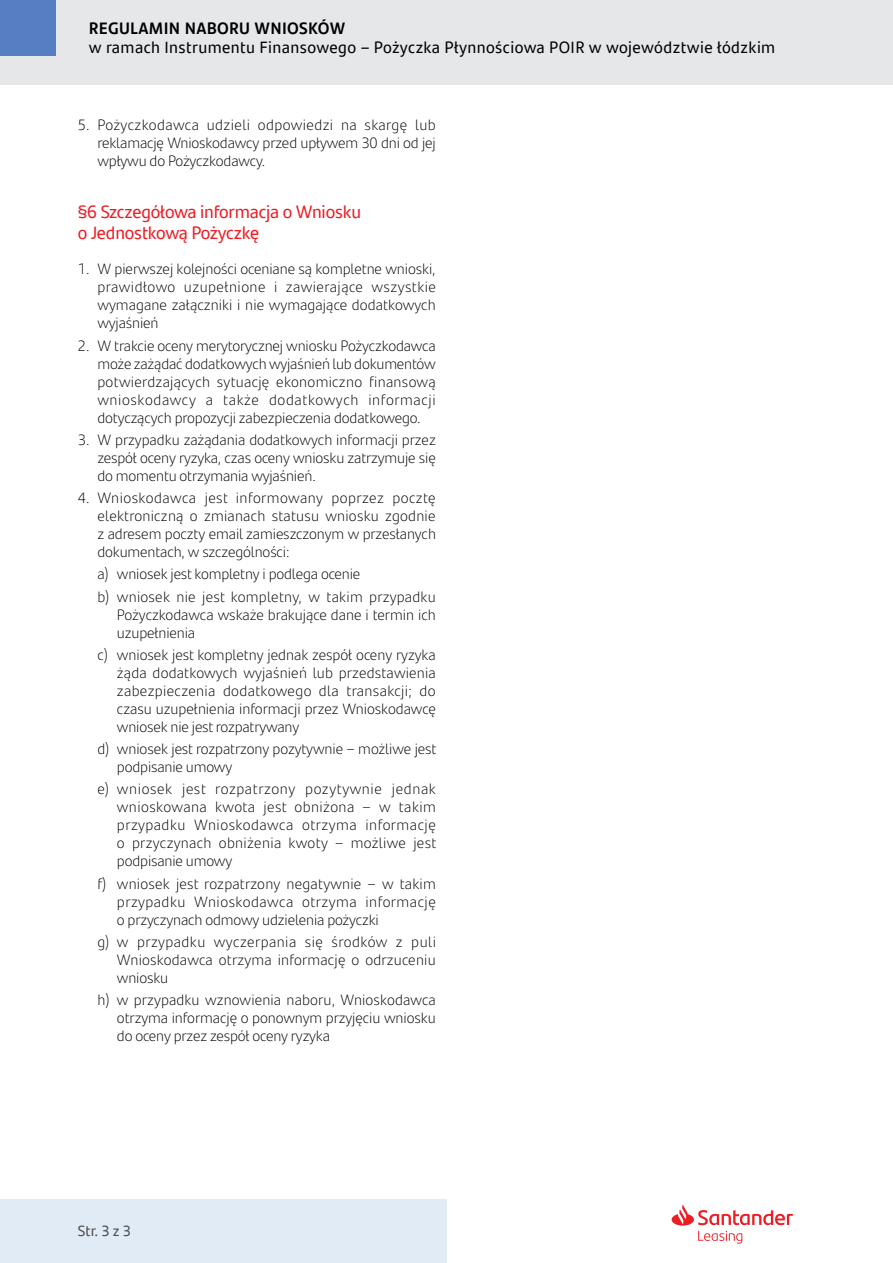
<style>
.page{position:relative;width:893px;height:1263px;background:#fff}
.page>*{position:absolute;margin:0;border:0;box-sizing:border-box;transform-origin:0 0}
.t1{font:18px/21.6px "Santander Text";letter-spacing:-.01em;color:#ed1d24}
.t2{font:16.5px "Santander Text";letter-spacing:.025em;color:#000}
.t3{font:700 16.5px "Santander Text";letter-spacing:.02em;color:#000}
.t4{font:300 15px/18px "Santander Text";letter-spacing:-.01em;color:#000;text-align:justify}
.t5{font:14.85px "Santander Text";color:#4d4d4f}
</style>
<div class="page">
<div style="left:0;top:1199px;width:446px;height:64px;background:#e1ebf5"></div>
<div style="left:0;top:0;width:893px;height:85px;background:#e6e7e8"></div>
<div style="left:0;top:0;width:55px;height:55px;background:#567ec0"></div>
<svg style="left:672px;top:1204px;width:121px;height:40px"></svg>
<p class="t3" style="left:89px;top:15px;width:258px">REGULAMIN NABORU WNIOSKÓW</p>
<p class="t2" style="left:89px;top:35px;width:688px">w ramach Instrumentu Finansowego – Pożyczka Płynnościowa POIR w województwie łódzkim</p>
<p class="t4" style="left:97px;top:115px;width:340px;text-indent:-20px">5. Pożyczkodawca udzieli odpowiedzi na skargę lub reklamację Wnioskodawcy przed upływem 30 dni od jej wpływu do Pożyczkodawcy.</p>
<p class="t1" style="left:78px;top:200px;width:285px">§6 Szczegółowa informacja o Wniosku o Jednostkową Pożyczkę</p>
<p class="t4" style="left:97px;top:259px;width:340px;text-indent:-20px">1. W pierwszej kolejności oceniane są kompletne wnioski, prawidłowo uzupełnione i zawierające wszystkie wymagane załączniki i nie wymagające dodatkowych wyjaśnień</p>
<p class="t4" style="left:97px;top:336px;width:340px;text-indent:-20px">2. W trakcie oceny merytorycznej wniosku Pożyczkodawca może zażądać dodatkowych wyjaśnień lub dokumentów potwierdzających sytuację ekonomiczno finansową wnioskodawcy a także dodatkowych informacji dotyczących propozycji zabezpieczenia dodatkowego.</p>
<p class="t4" style="left:97px;top:430px;width:340px;text-indent:-20px">3. W przypadku zażądania dodatkowych informacji przez zespół oceny ryzyka, czas oceny wniosku zatrzymuje się do momentu otrzymania wyjaśnień.</p>
<p class="t4" style="left:97px;top:488px;width:340px;text-indent:-20px">4. Wnioskodawca jest informowany poprzez pocztę elektroniczną o zmianach statusu wniosku zgodnie z adresem poczty email zamieszczonym w przesłanych dokumentach, w szczególności:</p>
<p class="t4" style="left:97px;top:562px;width:340px;line-height:22.2px">a) wniosek jest kompletny i podlega ocenie<br>b) wniosek nie jest kompletny, w takim przypadku</p>
<p class="t4" style="left:117px;top:605px;width:320px">Pożyczkodawca wskaże brakujące dane i termin ich uzupełnienia</p>
<p class="t4" style="left:117px;top:645px;width:320px;text-indent:-20px">c) wniosek jest kompletny jednak zespół oceny ryzyka żąda dodatkowych wyjaśnień lub przedstawienia zabezpieczenia dodatkowego dla transakcji; do czasu uzupełnienia informacji przez Wnioskodawcę wniosek nie jest rozpatrywany</p>
<p class="t4" style="left:117px;top:739px;width:321px;text-indent:-20px">d) wniosek jest rozpatrzony pozytywnie – możliwe jest podpisanie umowy</p>
<p class="t4" style="left:117px;top:779px;width:321px;text-indent:-20px">e) wniosek jest rozpatrzony pozytywnie jednak wnioskowana kwota jest obniżona – w takim przypadku Wnioskodawca otrzyma informację o przyczynach obniżenia kwoty – możliwe jest podpisanie umowy</p>
<p class="t4" style="left:117px;top:874px;width:320px;text-indent:-20px">f) wniosek jest rozpatrzony negatywnie – w takim przypadku Wnioskodawca otrzyma informację o przyczynach odmowy udzielenia pożyczki</p>
<p class="t4" style="left:117px;top:932px;width:320px;text-indent:-20px">g) w przypadku wyczerpania się środków z puli Wnioskodawca otrzyma informację o odrzuceniu wniosku</p>
<p class="t4" style="left:117px;top:990px;width:320px;text-indent:-20px">h) w przypadku wznowienia naboru, Wnioskodawca otrzyma informację o ponownym przyjęciu wniosku do oceny przez zespół oceny ryzyka</p>
<p class="t5" style="left:78px;top:1220px;width:55px">Str. 3 z 3</p>
</div>
